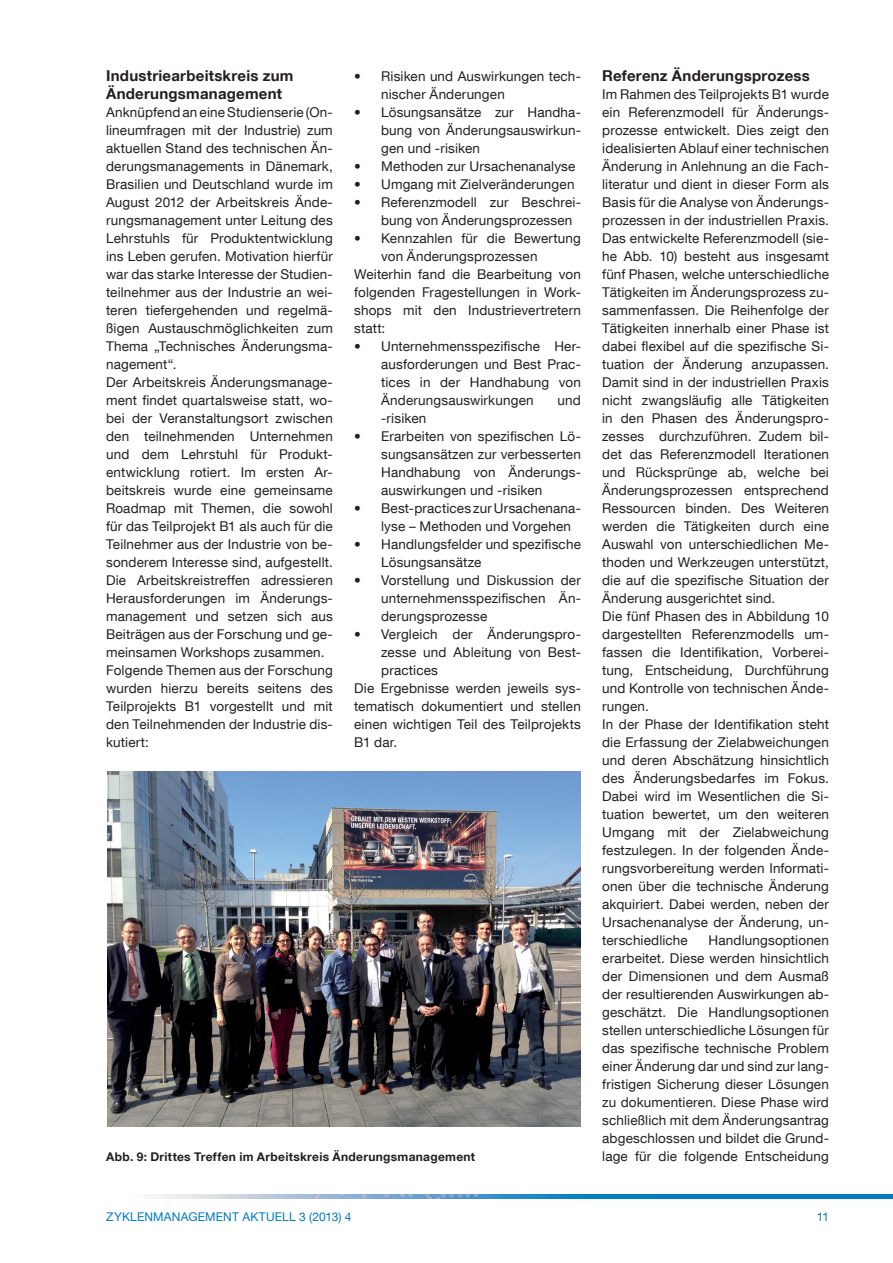
<style>
.page{position:relative;width:893px;height:1263px;background:#fff}
.page>*{position:absolute;margin:0;border:0;box-sizing:border-box;transform-origin:0 0}
.t1{font:700 15px/18px "TUM Neue Helvetica";letter-spacing:.015em;color:#231f20}
.t2{font:13.5px/18px "TUM Neue Helvetica";letter-spacing:.01em;color:#231f20}
.t3{font:700 12px "TUM Neue Helvetica";letter-spacing:.025em;color:#231f20}
.t4{font:12px "TUM Neue Helvetica";letter-spacing:.015em;color:#007ac2}
</style>
<div class="page">
<img style="left:108px;top:771px;width:473px;height:355px">
<img style="left:154px;top:1194px;width:739px;height:5px">
<p class="t1" style="left:106px;top:66px;width:189px">Industriearbeitskreis zum<br>Änderungsmanagement</p>
<p class="t2" style="left:106px;top:103px;width:228px">Anknüpfend an eine Studienserie (On&shy;lineumfragen mit der Industrie) zum aktuellen Stand des technischen Än&shy;derungsmanagements in Dänemark, Brasilien und Deutschland wurde im August 2012 der Arbeitskreis Ände&shy;rungsmanagement unter Leitung des Lehrstuhls für Produktentwicklung ins Leben gerufen. Motivation hierfür war das starke Interesse der Studien&shy;teilnehmer aus der Industrie an wei&shy;teren tiefergehenden und regelmä&shy;ßigen Austauschmöglichkeiten zum Thema „Technisches Änderungsma&shy;nagement“.<br>Der Arbeitskreis Änderungsmanage&shy;ment findet quartalsweise statt, wo&shy;bei der Veranstaltungsort zwischen den teilnehmenden Unternehmen und dem Lehrstuhl für Produkt&shy;entwicklung rotiert. Im ersten Ar&shy;beitskreis wurde eine gemeinsame Roadmap mit Themen, die sowohl für das Teilprojekt B1 als auch für die Teilnehmer aus der Industrie von be&shy;sonderem Interesse sind, aufgestellt.<br>Die Arbeitskreistreffen adressieren Herausforderungen im Änderungs&shy;management und setzen sich aus Beiträgen aus der Forschung und ge&shy;meinsamen Workshops zusammen.<br>Folgende Themen aus der Forschung wurden hierzu bereits seitens des Teilprojekts B1 vorgestellt und mit den Teilnehmenden der Industrie dis&shy;kutiert:</p>
<p class="t2" style="left:381px;top:67px;width:201px;text-indent:-27px">• Risiken und Auswirkungen tech&shy;nischer Änderungen</p>
<p class="t2" style="left:381px;top:103px;width:201px;text-align:justify;text-indent:-27px">• Lösungsansätze zur Handha&shy;bung von Änderungsauswirkun&shy;gen und -risiken</p>
<p class="t2" style="left:354px;top:157px;width:223px">• Methoden zur Ursachenanalyse</p>
<p class="t2" style="left:354px;top:175px;width:222px">• Umgang mit Zielveränderungen</p>
<p class="t2" style="left:381px;top:193px;width:201px;text-indent:-27px">• Referenzmodell zur Beschrei&shy;bung von Änderungsprozessen</p>
<p class="t2" style="left:354px;top:229px;width:228px">• Kennzahlen für die Bewertung</p>
<p class="t2" style="left:381px;top:247px;width:158px">von Änderungsprozessen</p>
<p class="t2" style="left:354px;top:265px;width:228px">Weiterhin fand die Bearbeitung von</p>
<p class="t2" style="left:354px;top:283px;width:228px">folgenden Fragestellungen in Work-</p>
<p class="t2" style="left:354px;top:301px;width:228px">shops mit den Industrievertretern</p>
<p class="t2" style="left:354px;top:319px;width:33px">statt:</p>
<p class="t2" style="left:381px;top:337px;width:201px;text-align:justify;text-indent:-27px">• Unternehmensspezifische Her&shy;ausforderungen und Best Prac&shy;tices in der Handhabung von Änderungsauswirkungen</p>
<p class="t2" style="left:558px;top:391px;width:25px">und</p>
<p class="t2" style="left:381px;top:409px;width:47px">-risiken</p>
<p class="t2" style="left:381px;top:427px;width:201px;text-align:justify;text-indent:-27px">• Erarbeiten von spezifischen Lö&shy;sungsansätzen zur verbesserten Handhabung von Änderungs&shy;auswirkungen und -risiken</p>
<p class="t2" style="left:381px;top:499px;width:201px;text-indent:-27px">• Best-practices zur Ursachenana&shy;lyse – Methoden und Vorgehen</p>
<p class="t2" style="left:381px;top:535px;width:201px;text-indent:-27px">• Handlungsfelder und spezifische<br>Lösungsansätze</p>
<p class="t2" style="left:381px;top:571px;width:201px;text-align:justify;text-indent:-27px">• Vorstellung und Diskussion der unternehmensspezifischen Än&shy;derungsprozesse</p>
<p class="t2" style="left:354px;top:625px;width:228px">• Vergleich der Änderungspro-</p>
<p class="t2" style="left:381px;top:643px;width:201px">zesse und Ableitung von Best-</p>
<p class="t2" style="left:381px;top:661px;width:58px">practices</p>
<p class="t2" style="left:354px;top:679px;width:228px">Die Ergebnisse werden jeweils sys-</p>
<p class="t2" style="left:354px;top:697px;width:228px">tematisch dokumentiert und stellen</p>
<p class="t2" style="left:354px;top:715px;width:228px">einen wichtigen Teil des Teilprojekts</p>
<p class="t2" style="left:354px;top:733px;width:45px">B1 dar.</p>
<p class="t1" style="left:602px;top:66px;width:209px">Referenz Änderungsprozess</p>
<p class="t2" style="left:602px;top:85px;width:228px">Im Rahmen des Teilprojekts B1 wurde ein Referenzmodell für Änderungs&shy;prozesse entwickelt. Dies zeigt den idealisierten Ablauf einer technischen Änderung in Anlehnung an die Fach&shy;literatur und dient in dieser Form als Basis für die Analyse von Änderungs&shy;prozessen in der industriellen Praxis.<br>Das entwickelte Referenzmodell (sie&shy;he Abb. 10) besteht aus insgesamt fünf Phasen, welche unterschiedliche Tätigkeiten im Änderungsprozess zu&shy;sammenfassen. Die Reihenfolge der Tätigkeiten innerhalb einer Phase ist dabei flexibel auf die spezifische Si&shy;tuation der Änderung anzupassen.<br>Damit sind in der industriellen Praxis nicht zwangsläufig alle Tätigkeiten in den Phasen des Änderungspro&shy;zesses durchzuführen. Zudem bil&shy;det das Referenzmodell Iterationen und Rücksprünge ab, welche bei Änderungsprozessen entsprechend Ressourcen binden. Des Weiteren werden die Tätigkeiten durch eine Auswahl von unterschiedlichen Me&shy;thoden und Werkzeugen unterstützt, die auf die spezifische Situation der Änderung ausgerichtet sind.<br>Die fünf Phasen des in Abbildung 10 dargestellten Referenzmodells um&shy;fassen die Identifikation, Vorberei&shy;tung, Entscheidung, Durchführung und Kontrolle von technischen Ände&shy;rungen.<br>In der Phase der Identifikation steht die Erfassung der Zielabweichungen und deren Abschätzung hinsichtlich des Änderungsbedarfes im Fokus.<br>Dabei wird im Wesentlichen die Si&shy;tuation bewertet, um den weiteren Umgang mit der Zielabweichung festzulegen. In der folgenden Ände&shy;rungsvorbereitung werden Informati&shy;onen über die technische Änderung akquiriert. Dabei werden, neben der Ursachenanalyse der Änderung, un&shy;terschiedliche</p>
<p class="t2" style="left:602px;top:931px;width:228px;text-align:justify;text-indent:106px">Handlungsoptionen erarbeitet. Diese werden hinsichtlich der Dimensionen und dem Ausmaß der resultierenden Auswirkungen ab&shy;geschätzt. Die Handlungsoptionen stellen unterschiedliche Lösungen für das spezifische technische Problem einer Änderung dar und sind zur lang&shy;fristigen Sicherung dieser Lösungen zu dokumentieren. Diese Phase wird schließlich mit dem Änderungsantrag abgeschlossen und bildet die Grund-</p>
<p class="t3" style="left:106px;top:1149px;width:370px">Abb. 9: Drittes Treffen im Arbeitskreis Änderungsmanagement</p>
<p class="t2" style="left:602px;top:1147px;width:228px">lage für die folgende Entscheidung</p>
<p class="t4" style="left:106px;top:1209px;width:34px">Zyklenmanagement</p>
<p class="t4" style="left:242px;top:1209px;width:25px">aktuell</p>
<p class="t4" style="left:299px;top:1209px;width:54px">3 (2013) 4</p>
<p class="t4" style="left:817px;top:1209px;width:14px">11</p>
</div>
